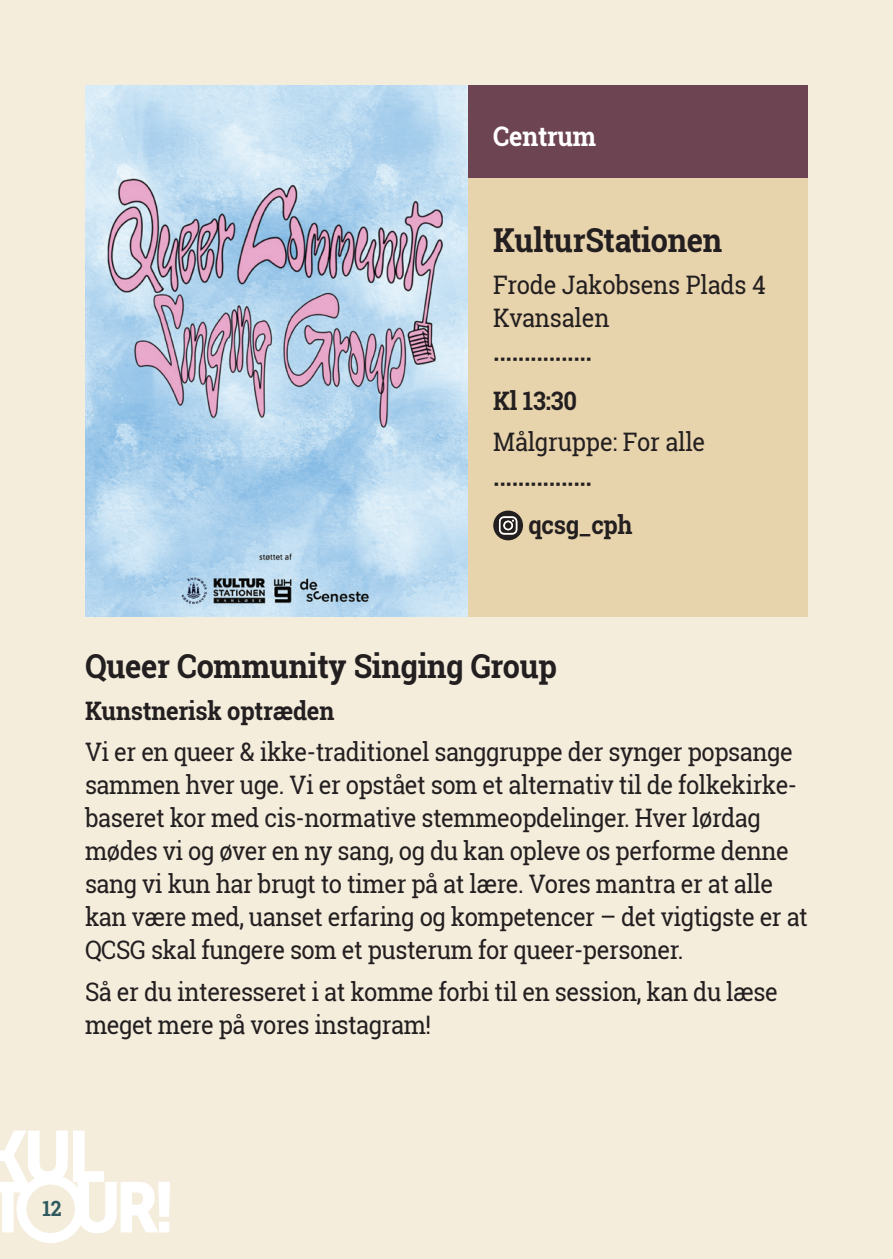
<style>
.page{position:relative;width:893px;height:1259px;background:#f4eddc}
.page>*{position:absolute;margin:0;border:0;box-sizing:border-box;transform-origin:0 0}
.t1{font:700 33px "Roboto Slab";letter-spacing:-.01em;color:#231f20;scale:.93 1}
.t2{font:700 27px "Roboto Slab";letter-spacing:-.01em;color:#fff;scale:.93 1}
.t3{font:25.5px/33px "Roboto Slab";letter-spacing:-.02em;color:#231f20;scale:.93 1}
.t4{font:700 25.5px "Roboto Slab";letter-spacing:-.01em;color:#231f20;scale:.93 1}
.t5{font:700 21px "Roboto Slab";color:#2f595f;scale:.93 1}
</style>
<div class="page">
<svg style="left:0;top:1130px;width:170px;height:103px"></svg>
<div style="left:16px;top:1174px;width:69px;height:69px;border:10px solid #fff;border-radius:50%"></div>
<div style="left:468px;top:85px;width:340px;height:94px;background:#6d4451"></div>
<div style="left:468px;top:179px;width:340px;height:438px;background:#e7d3ac"></div>
<svg style="left:493px;top:510px;width:30px;height:30px"></svg>
<img style="left:85px;top:85px;width:383px;height:532px">
<p class="t2" style="left:493px;top:118px;width:112px">Centrum</p>
<p class="t1" style="left:493px;top:218px;width:248px">KulturStationen</p>
<p class="t3" style="left:493px;top:268px;width:295px">Frode Jakobsens Plads 4<br>Kvansalen</p>
<p class="t4" style="left:493px;top:341px;width:108px">················</p>
<p class="t4" style="left:493px;top:383px;width:91px">Kl 13:30</p>
<p class="t3" style="left:493px;top:425px;width:230px">Målgruppe: For alle</p>
<p class="t4" style="left:493px;top:466px;width:108px">················</p>
<p class="t4" style="left:528px;top:507px;width:114px">qcsg_cph</p>
<p class="t1" style="left:85px;top:643px;width:509px">Queer Community Singing Group</p>
<p class="t4" style="left:85px;top:693px;width:270px">Kunstnerisk optræden</p>
<p class="t3" style="left:85px;top:735px;width:779px">Vi er en queer &amp; ikke-traditionel sanggruppe der synger popsange sammen hver uge. Vi er opstået som et alternativ til de folkekirke&shy;baseret kor med cis-normative stemmeopdelinger. Hver lørdag mødes vi og øver en ny sang, og du kan opleve os performe denne sang vi kun har brugt to timer på at lære. Vores mantra er at alle kan være med, uanset erfaring og kompetencer – det vigtigste er at QCSG skal fungere som et pusterum for queer-personer.</p>
<p class="t3" style="left:85px;top:974px;width:746px">Så er du interesseret i at komme forbi til en session, kan du læse meget mere på vores instagram!</p>
<p class="t5" style="left:43px;top:1193px;width:22px">12</p>
</div>
